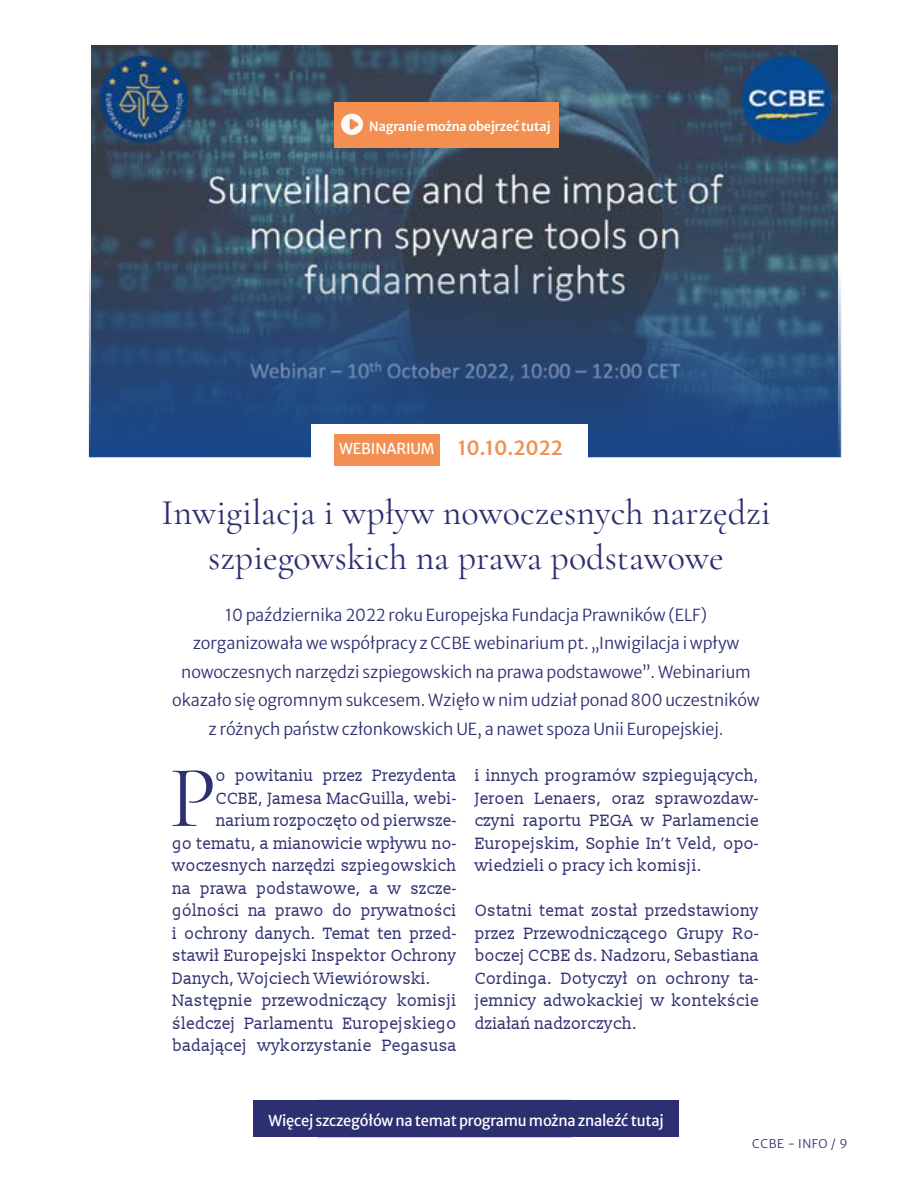
<style>
.page{position:relative;width:918px;height:1188px;background:#fff}
.page>*{position:absolute;margin:0;border:0;box-sizing:border-box;transform-origin:0 0}
.t1{font:88.5px "Cormorant Garamond";color:#2c2f70}
.t2{font:36px/45px "Cormorant Garamond";color:#2c2f70;text-align:center}
.t3{font:16.5px/22.5px "Slabo 13 px";color:#2c2f70;text-align:justify}
.t4{font:300 16.5px/28.5px "Merriweather Sans";letter-spacing:-.005em;color:#2c2f70;text-align:center}
.t5{font:15px "Merriweather Sans";letter-spacing:-.015em;color:#fff}
.t6{font:600 12.75px "Merriweather Sans";letter-spacing:-.01em;color:#fff}
.t7{font:300 12px "Merriweather Sans";letter-spacing:.05em;color:#2c2f70}
.s1{font-weight:500;font-size:19.5px;color:#f28f51}
</style>
<div class="page">
<img style="left:88px;top:45px;width:754px;height:1093px">
<div style="left:335px;top:102px;width:224px;height:45px;background:#f28f51"></div>
<div style="left:311px;top:424px;width:276px;height:53px;background:#fff"></div>
<div style="left:335px;top:434px;width:105px;height:31px;background:#f28f51"></div>
<img style="left:341px;top:114px;width:22px;height:21px;border-radius:11px">
<div style="left:253px;top:1100px;width:426px;height:37px;background:#2c2f70"></div>
<p class="t6" style="left:369px;top:115px;width:183px">Nagranie można obejrzeć tutaj</p>
<p class="t5" style="left:339px;top:435px;width:225px">WEBINARIUM <span class="s1">10.10.2022</span></p>
<h2 class="t2" style="left:162px;top:489px;width:610px">Inwigilacja i wpływ nowoczesnych narzędzi szpiegowskich na prawa podstawowe</h2>
<p class="t4" style="left:172px;top:599px;width:589px">10 października 2022 roku Europejska Fundacja Prawników (ELF) zorganizowała we współpracy z CCBE webinarium pt. „Inwigilacja i wpływ nowoczesnych narzędzi szpiegowskich na prawa podstawowe”. Webinarium okazało się ogromnym sukcesem. Wzięło w nim udział ponad 800 uczestników z różnych państw członkowskich UE, a nawet spoza Unii Europejskiej.</p>
<h1 class="t1" style="left:169px;top:744px;width:49px">P</h1>
<p class="t3" style="left:216px;top:764px;width:242px">o powitaniu przez Prezydenta</p>
<p class="t3" style="left:475px;top:764px;width:286px">i innych programów szpiegujących, Jeroen Lenaers, oraz sprawozdaw&shy;czyni raportu PEGA w Parlamencie Europejskim, Sophie In’t Veld, opo&shy;wiedzieli o pracy ich komisji.</p>
<p class="t3" style="left:475px;top:899px;width:286px">Ostatni temat został przedstawiony przez Przewodniczącego Grupy Ro&shy;boczej CCBE ds. Nadzoru, Sebastiana Cordinga. Dotyczył on ochrony ta&shy;jemnicy adwokackiej w kontekście działań nadzorczych.</p>
<p class="t3" style="left:216px;top:786px;width:242px">CCBE, Jamesa MacGuilla, webi-</p>
<p class="t3" style="left:216px;top:809px;width:242px">narium rozpoczęto od pierwsze-</p>
<p class="t3" style="left:173px;top:831px;width:286px">go tematu, a mianowicie wpływu no-</p>
<p class="t3" style="left:173px;top:854px;width:286px">woczesnych narzędzi szpiegowskich</p>
<p class="t3" style="left:173px;top:876px;width:286px">na prawa podstawowe, a w szcze-</p>
<p class="t3" style="left:173px;top:899px;width:286px">gólności na prawo do prywatności</p>
<p class="t3" style="left:173px;top:921px;width:286px">i ochrony danych. Temat ten przed-</p>
<p class="t3" style="left:173px;top:944px;width:286px">stawił Europejski Inspektor Ochrony</p>
<p class="t3" style="left:173px;top:966px;width:260px">Danych, Wojciech Wiewiórowski.</p>
<p class="t3" style="left:173px;top:989px;width:286px">Następnie przewodniczący komisji</p>
<p class="t3" style="left:173px;top:1011px;width:286px">śledczej Parlamentu Europejskiego</p>
<p class="t3" style="left:173px;top:1034px;width:286px">badającej wykorzystanie Pegasusa</p>
<p class="t5" style="left:268px;top:1107px;width:397px">Więcej szczegółów na temat programu można znaleźć tutaj</p>
<p class="t7" style="left:752px;top:1133px;width:97px">CCBE - INFO / 9</p>
</div>
